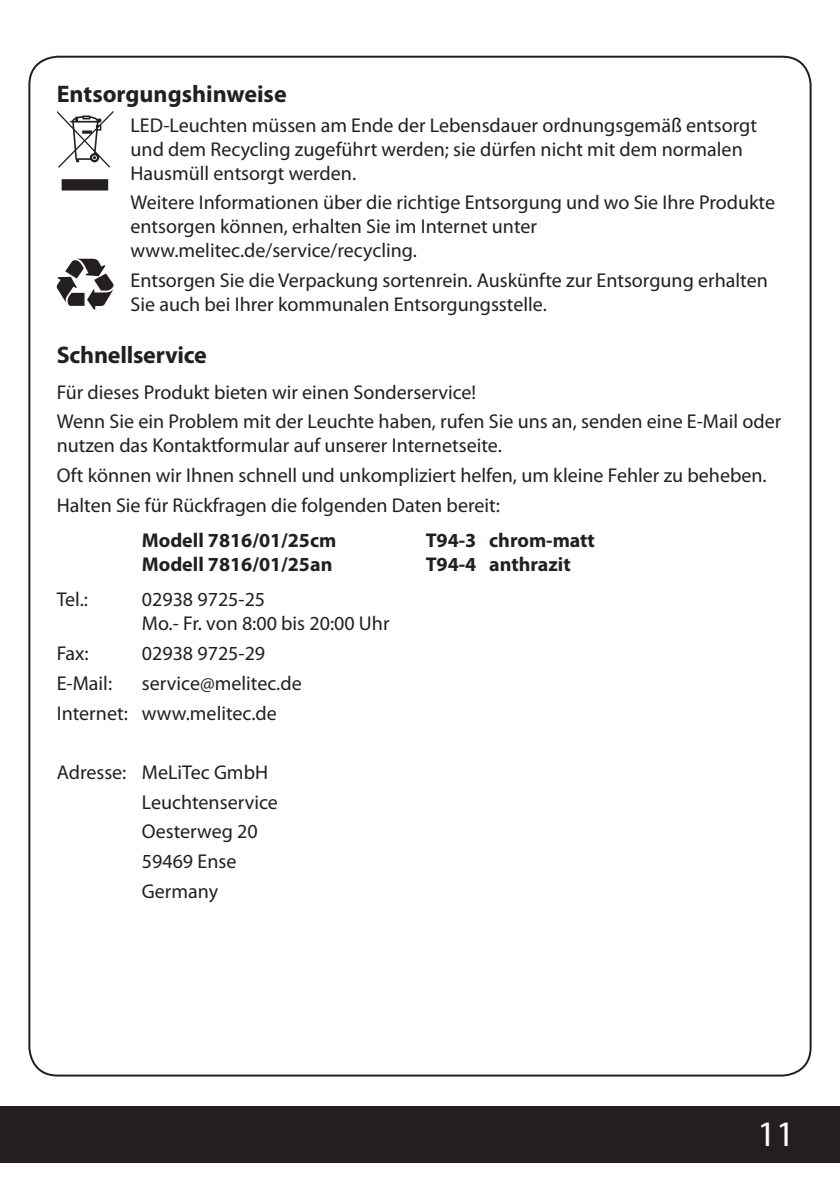
<style>
.page{position:relative;width:840px;height:1191px;background:#fff}
.page>*{position:absolute;margin:0;border:0;box-sizing:border-box;transform-origin:0 0}
.t1{font:36px "Myriad Pro";color:#fff}
.t2{font:700 24px "Myriad Pro";letter-spacing:-.005em;color:#231f20}
.t3{font:20px/29.6px "Myriad Pro";color:#231f20}
.t4{font:700 20px "Myriad Pro";color:#231f20}
</style>
<div class="page">
<div style="left:0;top:1106px;width:839px;height:56px;background:#231f20"></div>
<svg style="left:57px;top:259px;width:56px;height:51px"></svg>
<svg style="left:57px;top:111px;width:56px;height:79px"></svg>
<p class="t2" style="left:57px;top:80px;width:231px">Entsorgungshinweise</p>
<p class="t3" style="left:130px;top:113px;width:627px;line-height:24px">LED-Leuchten müssen am Ende der Lebensdauer ordnungsgemäß entsorgt und dem Recycling zugeführt werden; sie dürfen nicht mit dem normalen<br>Hausmüll entsorgt werden.</p>
<p class="t3" style="left:130px;top:191px;width:645px;line-height:24px">Weitere Informationen über die richtige Entsorgung und wo Sie Ihre Produkte entsorgen können, erhalten Sie im Internet unter www.melitec.de/service/recycling.</p>
<p class="t3" style="left:130px;top:269px;width:638px;line-height:24px">Entsorgen Sie die Verpackung sortenrein. Auskünfte zur Entsorgung erhalten<br>Sie auch bei Ihrer kommunalen Entsorgungsstelle.</p>
<p class="t2" style="left:57px;top:342px;width:151px">Schnellservice</p>
<p class="t3" style="left:57px;top:377px;width:725px">Für dieses Produkt bieten wir einen Sonderservice!<br>Wenn Sie ein Problem mit der Leuchte haben, rufen Sie uns an, senden eine E-Mail oder</p>
<p class="t3" style="left:57px;top:431px;width:711px">nutzen das Kontaktformular auf unserer Internetseite.<br>Oft können wir Ihnen schnell und unkompliziert helfen, um kleine Fehler zu beheben.<br>Halten Sie für Rückfragen die folgenden Daten bereit:</p>
<p class="t4" style="left:142px;top:529px;width:196px">Modell 7816/01/25cm</p>
<p class="t4" style="left:425px;top:529px;width:171px">T94-3 chrom-matt</p>
<p class="t4" style="left:142px;top:553px;width:192px">Modell 7816/01/25an</p>
<p class="t4" style="left:425px;top:553px;width:146px">T94-4 anthrazit</p>
<p class="t3" style="left:57px;top:585px;width:33px">Tel.:</p>
<p class="t3" style="left:142px;top:588px;width:249px;line-height:24px">02938 9725-25<br>Mo.- Fr. von 8:00 bis 20:00 Uhr</p>
<p class="t3" style="left:57px;top:639px;width:33px">Fax:</p>
<p class="t3" style="left:142px;top:639px;width:125px">02938 9725-29</p>
<p class="t3" style="left:57px;top:668px;width:57px">E-Mail:</p>
<p class="t3" style="left:57px;top:668px;width:246px;text-indent:85px">service@melitec.de<br>Internet: www.melitec.de</p>
<p class="t3" style="left:142px;top:757px;width:137px;text-indent:-85px">Adresse: MeLiTec GmbH<br>Leuchtenservice<br>Oesterweg 20<br>59469 Ense<br>Germany</p>
<h1 class="t1" style="left:757px;top:1113px;width:38px">11</h1>
</div>
